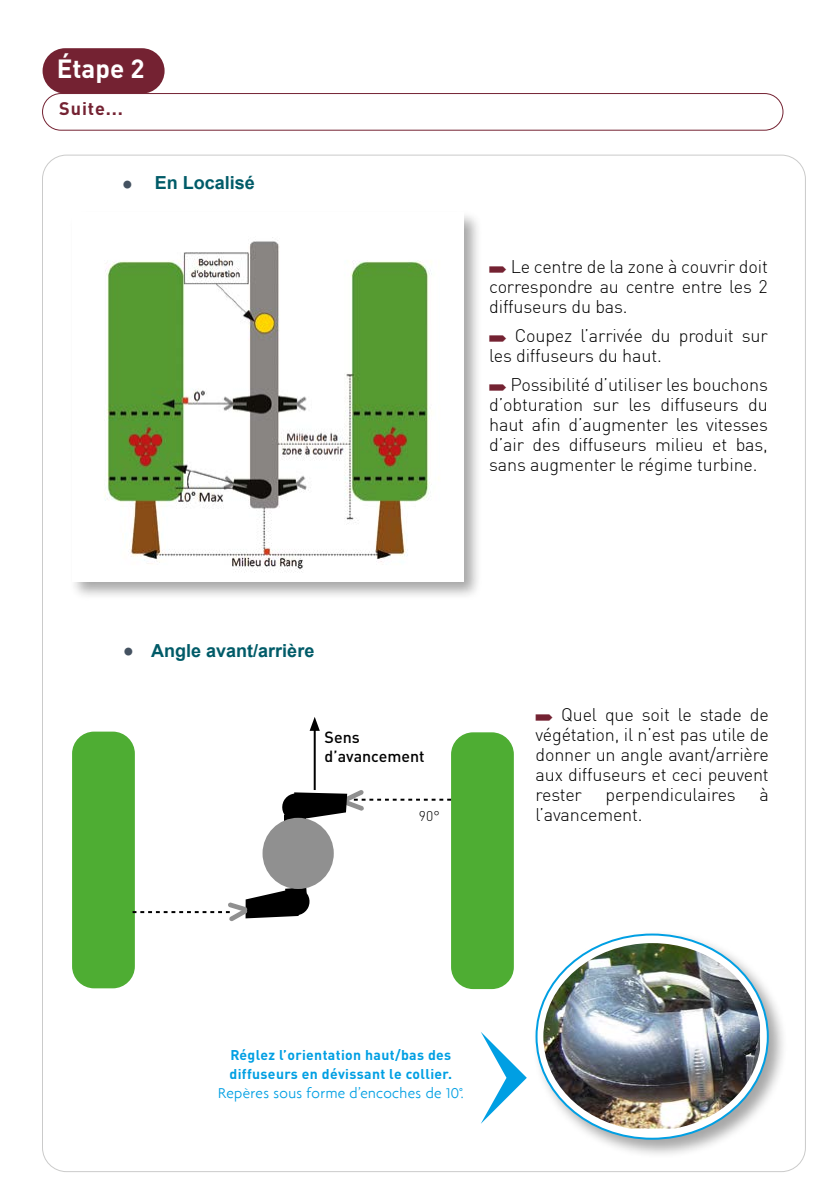
<style>
.page{position:relative;width:840px;height:1191px;background:#fff}
.page>*{position:absolute;margin:0;border:0;box-sizing:border-box;transform-origin:0 0}
.t1{font:700 26px "DIN Pro";color:#fff}
.t2{font:900 24px "Arial";color:#445261}
.t3{font:300 18px/20px "DIN";letter-spacing:-.01em;color:#000;text-align:justify}
.t4{font:700 18px "Arial";color:#005b68}
.t5{font:700 18px "DIN Pro";letter-spacing:.05em;color:#742232}
.t6{font:500 16px/19.2px "DIN Pro";color:#000}
.t7{font:300 15.4px "Agenda";letter-spacing:.025em;color:#009fe3}
.t8{font:700 14px/19.2px "DINOT";letter-spacing:.025em;color:#009fe3}
.t9{font:300 14px "DIN Pro";color:#000}
</style>
<div class="page">
<div style="left:262px;top:818px;width:71px;height:71px;background:#909090;border-radius:50%"></div>
<div style="left:451px;top:732px;width:62px;height:257px;background:#4ead33;border-radius:22px"></div>
<div style="left:72px;top:731px;width:63px;height:257px;background:#4ead33;border-radius:22px"></div>
<svg style="left:280px;top:789px;width:171px;height:34px"></svg>
<svg style="left:132px;top:886px;width:179px;height:35px"></svg>
<hr style="left:313px;top:727px;width:2px;height:63px;background:#000">
<svg style="left:309px;top:717px;width:10px;height:14px"></svg>
<div style="left:531px;top:930px;width:256px;height:229px;background:#000;opacity:.35"></div>
<svg style="left:536px;top:934px;width:231px;height:204px"></svg>
<img style="left:543px;top:943px;width:216px;height:185px">
<div style="left:69px;top:210px;width:413px;height:390px;background:#000;opacity:.35"></div>
<img style="left:72px;top:213px;width:391px;height:368px">
<div style="left:42px;top:93px;width:740px;height:37px;border:1px solid #742232;border-radius:18px"></div>
<div style="left:43px;top:48px;width:121px;height:46px;background:#742232;border-radius:23px"></div>
<h1 class="t1" style="left:57px;top:51px;width:89px">Étape 2</h1>
<p class="t5" style="left:59px;top:96px;width:65px">Suite...</p>
<h2 class="t2" style="left:121px;top:167px;width:13px">•</h2>
<p class="t4" style="left:154px;top:171px;width:102px">En Localisé</p>
<p class="t3" style="left:489px;top:257px;width:280px;text-indent:21px">Le centre de la zone à couvrir doit correspondre au centre entre les 2 diffuseurs du bas.</p>
<p class="t3" style="left:489px;top:325px;width:280px;text-indent:26px">Coupez l’arrivée du produit sur les diffuseurs du haut.</p>
<p class="t3" style="left:489px;top:374px;width:280px;text-indent:21px">Possibilité d’utiliser les bouchons d’obturation sur les diffuseurs du haut afin d’augmenter les vitesses d’air des diffuseurs milieu et bas, sans augmenter le régime turbine.</p>
<h2 class="t2" style="left:122px;top:634px;width:13px">•</h2>
<p class="t4" style="left:151px;top:638px;width:165px">Angle avant/arrière</p>
<p class="t6" style="left:324px;top:726px;width:101px">Sens d’avancement</p>
<p class="t9" style="left:419px;top:805px;width:22px">90°</p>
<p class="t3" style="left:535px;top:704px;width:235px;text-indent:26px">Quel que soit le stade de végétation, il n’est pas utile de donner un angle avant/arrière aux diffuseurs et ceci peuvent rester</p>
<p class="t3" style="left:605px;top:784px;width:132px">perpendiculaires</p>
<p class="t3" style="left:759px;top:784px;width:11px">à</p>
<p class="t3" style="left:535px;top:804px;width:108px">l’avancement.</p>
<p class="t8" style="left:229px;top:1045px;width:224px">Réglez l’orientation haut/bas des diffuseurs en dévissant le collier.</p>
<p class="t7" style="left:218px;top:1083px;width:247px">Repères sous forme d’encoches de 10°.</p>
</div>
